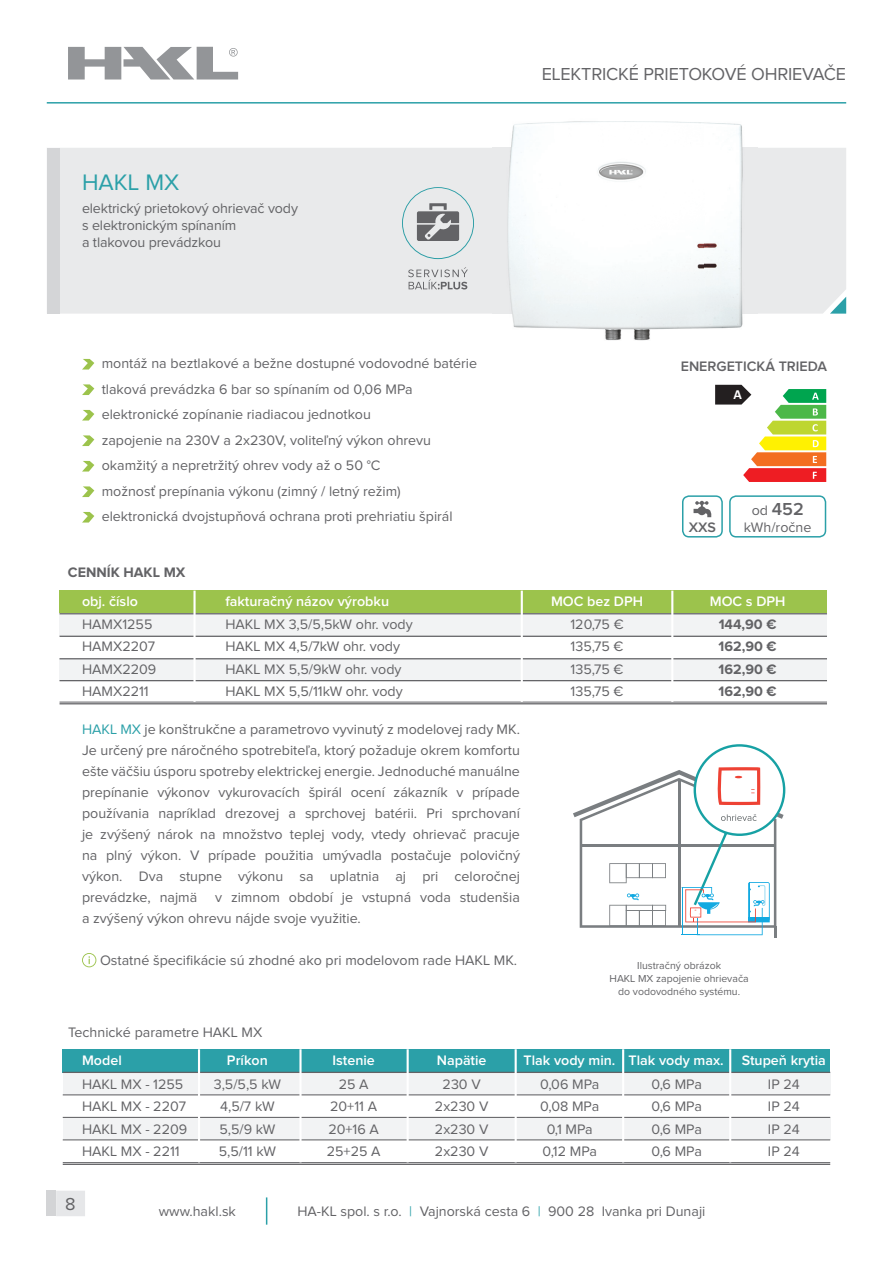
<style>
.page{position:relative;width:893px;height:1263px;background:#fff}
.page>*{position:absolute;margin:0;border:0;box-sizing:border-box;transform-origin:0 0}
.t1{font:23.25px "Proxima Nova";color:#2ba0a8}
.t2{font:18px "Proxima Nova";letter-spacing:-.01em;color:#636366}
.t3{font:600 18px "Proxima Nova";color:#636366}
.t4{font:14.25px/22.5px "Proxima Nova";color:#636366}
.t5{font:600 14.25px "Proxima Nova";color:#fff}
.t6{font:700 14.25px/22.5px "Proxima Nova";color:#636366;text-align:justify}
.t7{font:600 14.25px "Proxima Nova";color:#636366}
.t8{font:700 13.95px "Calibri";color:#fff}
.t9{font:10.5px/12.6px "Proxima Nova";color:#636366;text-align:center}
.s1{color:#2ba0a8}
.s2{font-weight:400;font-size:14.25px}
</style>
<div class="page">
<svg style="left:266px;top:1197px;width:1px;height:27px"></svg>
<svg style="left:56px;top:1191px;width:29px;height:25px"></svg>
<div style="left:47px;top:1191px;width:9px;height:25px;background:#d3d4d6"></div>
<div style="left:60px;top:148px;width:786px;height:166px;background:#e9eaeb"></div>
<svg style="left:68px;top:47px;width:170px;height:33px"></svg>
<hr style="left:47px;top:102px;width:799px;height:2px;background:#2ba0a8">
<div style="left:47px;top:148px;width:13px;height:166px;background:#d4d5d7"></div>
<svg style="left:82px;top:359px;width:12px;height:10px"></svg>
<svg style="left:82px;top:384px;width:12px;height:11px"></svg>
<svg style="left:82px;top:410px;width:12px;height:10px"></svg>
<svg style="left:82px;top:435px;width:12px;height:11px"></svg>
<svg style="left:82px;top:461px;width:12px;height:10px"></svg>
<svg style="left:82px;top:486px;width:12px;height:11px"></svg>
<svg style="left:82px;top:512px;width:12px;height:10px"></svg>
<div style="left:60px;top:591px;width:767px;height:23px;background:#9cc34c"></div>
<svg style="left:60px;top:614px;width:767px;height:22px"></svg>
<div style="left:60px;top:659px;width:767px;height:22px;background:#f2f3f4"></div>
<hr style="left:60px;top:613px;width:767px;height:1px;background:#636366">
<hr style="left:60px;top:636px;width:767px;height:1px;background:#636366">
<hr style="left:60px;top:680px;width:767px;height:1px;background:#636366">
<hr style="left:60px;top:658px;width:767px;height:1px;background:#636366">
<hr style="left:60px;top:703px;width:767px;height:1px;background:#636366">
<hr style="left:60px;top:702px;width:767px;height:1px;background:#636366">
<hr style="left:521px;top:591px;width:2px;height:111px;background:#fff">
<hr style="left:193px;top:591px;width:3px;height:111px;background:#fff">
<hr style="left:671px;top:591px;width:2px;height:111px;background:#fff">
<svg style="left:830px;top:297px;width:16px;height:17px"></svg>
<div style="left:63px;top:1049px;width:767px;height:23px;background:#2ba0a8"></div>
<div style="left:63px;top:1073px;width:767px;height:21px;background:#f2f3f4"></div>
<div style="left:63px;top:1117px;width:767px;height:22px;background:#f2f3f4"></div>
<hr style="left:63px;top:1072px;width:767px;height:1px;background:#636366">
<hr style="left:63px;top:1094px;width:767px;height:1px;background:#636366">
<hr style="left:63px;top:1164px;width:767px;height:1px;background:#636366">
<hr style="left:63px;top:1162px;width:767px;height:1px;background:#636366">
<hr style="left:63px;top:1117px;width:767px;height:1px;background:#636366">
<hr style="left:63px;top:1139px;width:767px;height:1px;background:#636366">
<hr style="left:198px;top:1049px;width:2px;height:113px;background:#fff">
<hr style="left:299px;top:1049px;width:3px;height:113px;background:#fff">
<hr style="left:407px;top:1049px;width:2px;height:113px;background:#fff">
<hr style="left:515px;top:1049px;width:2px;height:113px;background:#fff">
<hr style="left:622px;top:1049px;width:2px;height:113px;background:#fff">
<hr style="left:729px;top:1049px;width:2px;height:113px;background:#fff">
<img style="left:493px;top:121px;width:264px;height:220px">
<svg style="left:82px;top:953px;width:14px;height:14px"></svg>
<svg style="left:573px;top:744px;width:213px;height:194px"></svg>
<svg style="left:408px;top:267px;width:60px;height:22px"></svg>
<svg style="left:402px;top:187px;width:72px;height:72px;background:#c5cbcc"></svg>
<svg style="left:715px;top:385px;width:111px;height:97px"></svg>
<div style="left:682px;top:495px;width:41px;height:42px;border:2px solid #2ba0a8;border-radius:6px"></div>
<div style="left:729px;top:495px;width:97px;height:42px;border:2px solid #2ba0a8;border-radius:6px"></div>
<svg style="left:693px;top:501px;width:19px;height:16px"></svg>
<h1 class="t1" style="left:82px;top:171px;width:99px">HAKL MX</h1>
<p class="t4" style="left:82px;top:200px;width:217px;line-height:17.1px">elektrický prietokový ohrievač vody s elektronickým spínaním<br>a tlakovou prevádzkou</p>
<p class="t2" style="left:542px;top:65px;width:306px">ELEKTRICKÉ PRIETOKOVÉ OHRIEVAČE</p>
<p class="t4" style="left:102px;top:352px;width:377px;line-height:25.5px">montáž na beztlakové a bežne dostupné vodovodné batérie tlaková prevádzka 6 bar so spínaním od 0,06 MPa elektronické zopínanie riadiacou jednotkou<br>zapojenie na 230V a 2x230V, voliteľný výkon ohrevu okamžitý a nepretržitý ohrev vody až o 50 °C<br>možnosť prepínania výkonu (zimný / letný režim) elektronická dvojstupňová ochrana proti prehriatiu špirál</p>
<p class="t6" style="left:68px;top:561px;width:119px">CENNÍK HAKL MX</p>
<p class="t5" style="left:82px;top:595px;width:57px">obj. číslo</p>
<p class="t4" style="left:82px;top:613px;width:76px">HAMX1255<br>HAMX2207<br>HAMX2209<br>HAMX2211</p>
<p class="t5" style="left:225px;top:595px;width:165px">fakturačný názov výrobku</p>
<p class="t4" style="left:225px;top:613px;width:189px">HAKL MX 3,5/5,5kW ohr. vody<br>HAKL MX 4,5/7kW ohr. vody<br>HAKL MX 5,5/9kW ohr. vody<br>HAKL MX 5,5/11kW ohr. vody</p>
<p class="t4" style="left:82px;top:719px;width:439px;line-height:21px;text-align:justify"><span class="s1">HAKL MX</span> je konštrukčne a parametrovo vyvinutý z modelovej rady MK.<br>Je určený pre náročného spotrebiteľa, ktorý požaduje okrem komfortu ešte väčšiu úsporu spotreby elektrickej energie. Jednoduché manuálne prepínanie výkonov vykurovacích špirál ocení zákazník v prípade používania napríklad drezovej a sprchovej batérii. Pri sprchovaní je zvýšený nárok na množstvo teplej vody, vtedy ohrievač pracuje na plný výkon. V prípade použitia umývadla postačuje polovičný výkon. Dva stupne výkonu sa uplatnia aj pri celoročnej prevádzke, najmä v zimnom období je vstupná voda studenšia a zvýšený výkon ohrevu nájde svoje využitie.</p>
<p class="t4" style="left:100px;top:950px;width:419px">Ostatné špecifikácie sú zhodné ako pri modelovom rade HAKL MK.</p>
<p class="t4" style="left:68px;top:1022px;width:196px">Technické parametre HAKL MX</p>
<p class="t7" style="left:681px;top:360px;width:148px">ENERGETICKÁ TRIEDA</p>
<p class="t5" style="left:551px;top:595px;width:93px">MOC bez DPH</p>
<p class="t4" style="left:570px;top:613px;width:55px;text-align:justify">120,75 € 135,75 € 135,75 € 135,75 €</p>
<p class="t8" style="left:734px;top:385px;width:10px">A</p>
<p class="t7" style="left:689px;top:521px;width:29px">XXS</p>
<p class="t3" style="left:752px;top:501px;width:53px"><span class="s2">od</span> 452</p>
<p class="t4" style="left:744px;top:516px;width:69px">kWh/ročne</p>
<p class="t5" style="left:710px;top:595px;width:77px">MOC s DPH</p>
<p class="t6" style="left:719px;top:613px;width:59px">144,90 € 162,90 € 162,90 € 162,90 €</p>
<p class="t9" style="left:609px;top:960px;width:141px">Ilustračný obrázok<br>HAKL MX zapojenie ohrievača do vodovodného systému.</p>
<p class="t5" style="left:82px;top:1053px;width:41px">Model</p>
<p class="t5" style="left:227px;top:1053px;width:42px">Príkon</p>
<p class="t4" style="left:82px;top:1073px;width:107px">HAKL MX - 1255<br>HAKL MX - 2207<br>HAKL MX - 2209<br>HAKL MX - 2211</p>
<p class="t4" style="left:214px;top:1073px;width:69px;text-align:center">3,5/5,5 kW<br>4,5/7 kW<br>5,5/9 kW<br>5,5/11 kW</p>
<p class="t5" style="left:332px;top:1053px;width:44px">Istenie</p>
<p class="t4" style="left:327px;top:1073px;width:55px;text-align:center">25 A<br>20+11 A<br>20+16 A<br>25+25 A</p>
<p class="t5" style="left:437px;top:1053px;width:51px">Napätie</p>
<p class="t4" style="left:435px;top:1073px;width:55px;text-align:center">230 V<br>2x230 V<br>2x230 V<br>2x230 V</p>
<p class="t5" style="left:523px;top:1053px;width:93px">Tlak vody min.</p>
<p class="t4" style="left:540px;top:1073px;width:61px;text-align:center">0,06 MPa<br>0,08 MPa<br>0,1 MPa<br>0,12 MPa</p>
<p class="t5" style="left:629px;top:1053px;width:97px">Tlak vody max.</p>
<p class="t4" style="left:651px;top:1073px;width:52px;text-align:justify">0,6 MPa 0,6 MPa 0,6 MPa 0,6 MPa</p>
<p class="t2" style="left:65px;top:1195px;width:12px">8</p>
<p class="t4" style="left:159px;top:1200px;width:79px">www.hakl.sk</p>
<p class="t4" style="left:297px;top:1200px;width:410px">HA-KL spol. s r.o. <span class="s1">|</span> Vajnorská cesta 6 <span class="s1">|</span> 900 28 Ivanka pri Dunaji</p>
<p class="t5" style="left:742px;top:1053px;width:86px">Stupeň krytia</p>
<p class="t4" style="left:768px;top:1073px;width:33px;text-align:justify">IP 24<br>IP 24<br>IP 24<br>IP 24</p>
</div>
